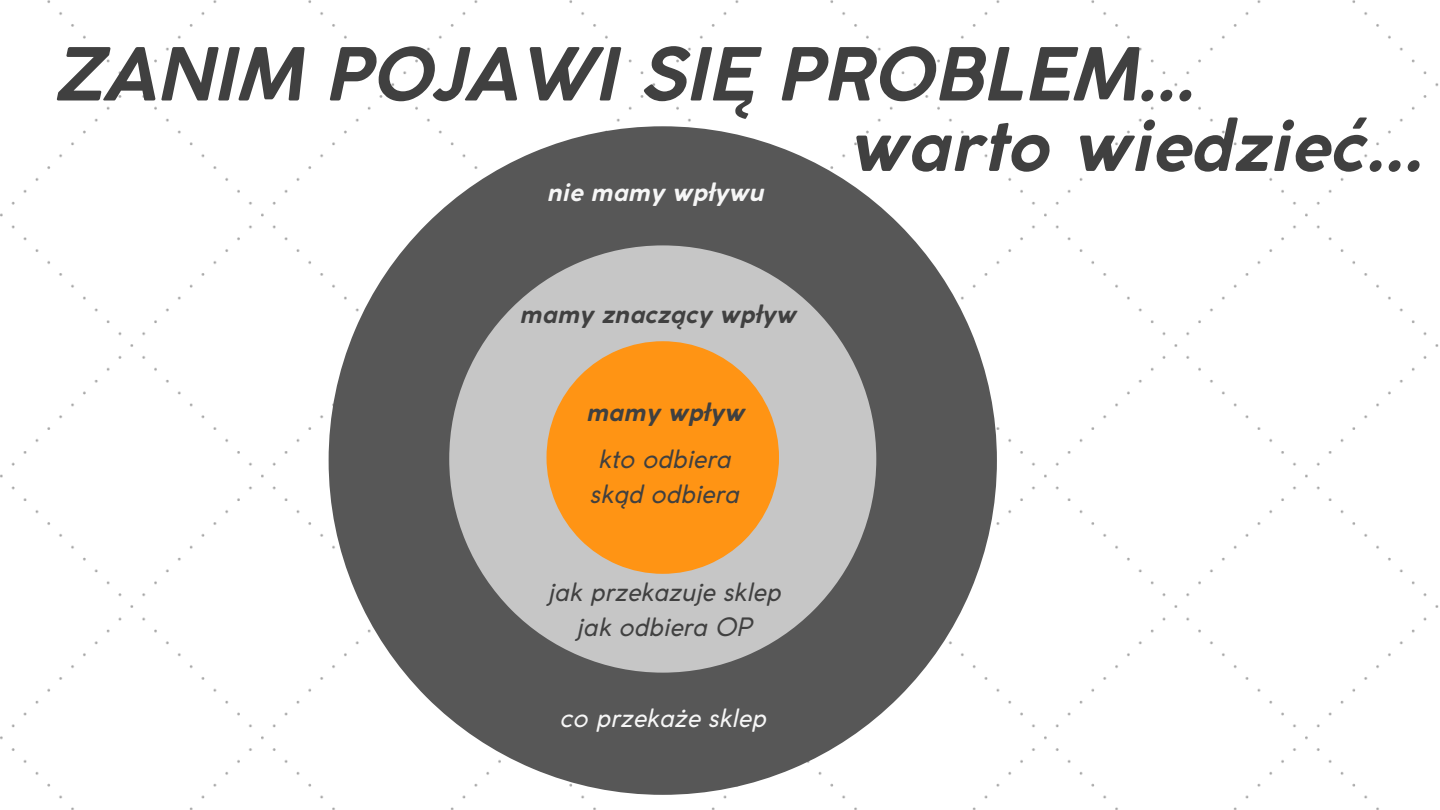
<style>
.page{position:relative;width:1440px;height:810px;background:#fff}
.page>*{position:absolute;margin:0;border:0;box-sizing:border-box;transform-origin:0 0}
.t1{font:italic 700 72px "Coco Gothic";color:#404040}
.t2{font:italic 25px "Coco Gothic";color:#404040}
.t3{font:italic 700 25px "Coco Gothic";color:#404040}
.t4{font:italic 25px "Coco Gothic";color:#f6f6f6}
.t5{font:italic 700 25px "Coco Gothic";color:#f6f6f6}
</style>
<div class="page">
<img style="left:0;top:0;width:1439px;height:810px">
<svg style="left:329px;top:126px;width:668px;height:669px;fill:#575757"></svg>
<svg style="left:449px;top:245px;width:427px;height:428px;background:#a3a3a3"></svg>
<svg style="left:547px;top:341px;width:232px;height:233px;background:#f29e3a"></svg>
<h1 class="t1" style="left:54px;top:47px;width:1141px">ZANIM POJAWI SIĘ PROBLEM...</h1>
<p class="t1" style="left:847px;top:117px;width:576px">warto wiedzieć...</p>
<h2 class="t5" style="left:546px;top:182px;width:219px">nie mamy wpływu</h2>
<p class="t3" style="left:519px;top:304px;width:278px">mamy znaczący wpływ</p>
<p class="t3" style="left:586px;top:403px;width:160px">mamy wpływ</p>
<p class="t2" style="left:598px;top:449px;width:134px">kto odbiera</p>
<p class="t2" style="left:590px;top:484px;width:151px">skąd odbiera</p>
<p class="t2" style="left:548px;top:583px;width:234px">jak przekazuje sklep</p>
<p class="t2" style="left:577px;top:617px;width:177px">jak odbiera OP</p>
<p class="t4" style="left:560px;top:709px;width:208px">co przekaże sklep</p>
</div>
